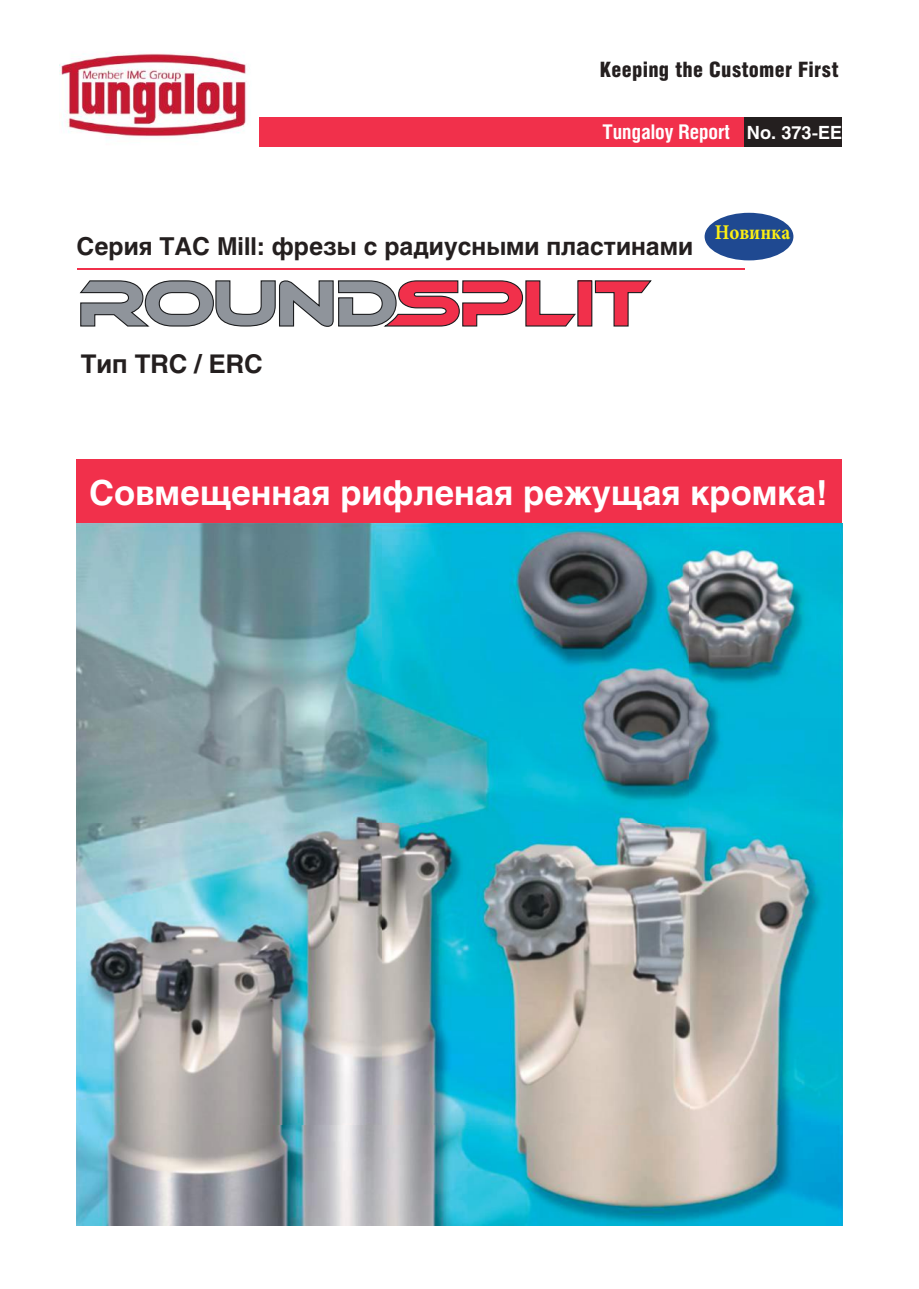
<style>
.page{position:relative;width:919px;height:1289px;background:#fff}
.page>*{position:absolute;margin:0;border:0;box-sizing:border-box;transform-origin:0 0}
.t1{font:700 34.2px "Helios";color:#fff}
.t2{font:700 25.5px "Helios";color:#241f1f}
.t3{font:700 24.45px "Helios";color:#241f1f}
.t4{font:900 21.3px "Helios Cond";letter-spacing:.01em;color:#241f1f}
.t5{font:700 21px "Minion Pro";color:#fcef13;scale:.9 1}
.t6{font:700 20.25px "Helios Cond";color:#fff}
.s1{font-family:"Helios";font-size:18px}
</style>
<div class="page">
<div style="left:259px;top:117px;width:485px;height:30px;background:#f1304b"></div>
<hr style="left:76px;top:268px;width:668px;height:1px;background:#f1304b">
<div style="left:76px;top:459px;width:766px;height:64px;background:#f1304b"></div>
<img style="left:76px;top:523px;width:766px;height:702px">
<div style="left:744px;top:117px;width:98px;height:30px;background:#241f1f"></div>
<div style="left:704px;top:213px;width:89px;height:47px;background:#1f4991;border-radius:50%"></div>
<svg style="left:79px;top:280px;width:497px;height:47px"></svg>
<div style="left:578px;top:281px;width:13px;height:45px;background:#f1304b"></div>
<div style="left:577px;top:280px;width:15px;height:46px;border:1px solid #1b1c1e"></div>
<svg style="left:594px;top:280px;width:58px;height:47px"></svg>
<img style="left:60px;top:53px;width:187px;height:86px">
<p class="t4" style="left:599px;top:57px;width:240px">Keeping the Customer First</p>
<p class="t6" style="left:602px;top:120px;width:241px">Tungaloy Report <span class="s1">No. 373-EE</span></p>
<p class="t3" style="left:76px;top:232px;width:618px">Серия TAC Mill: фрезы с радиусными пластинами</p>
<p class="t5" style="left:714px;top:218px;width:85px">Новинка</p>
<p class="t2" style="left:81px;top:349px;width:183px">Тип TRC / ERC</p>
<h1 class="t1" style="left:89px;top:473px;width:739px">Совмещенная рифленая режущая кромка!</h1>
</div>
